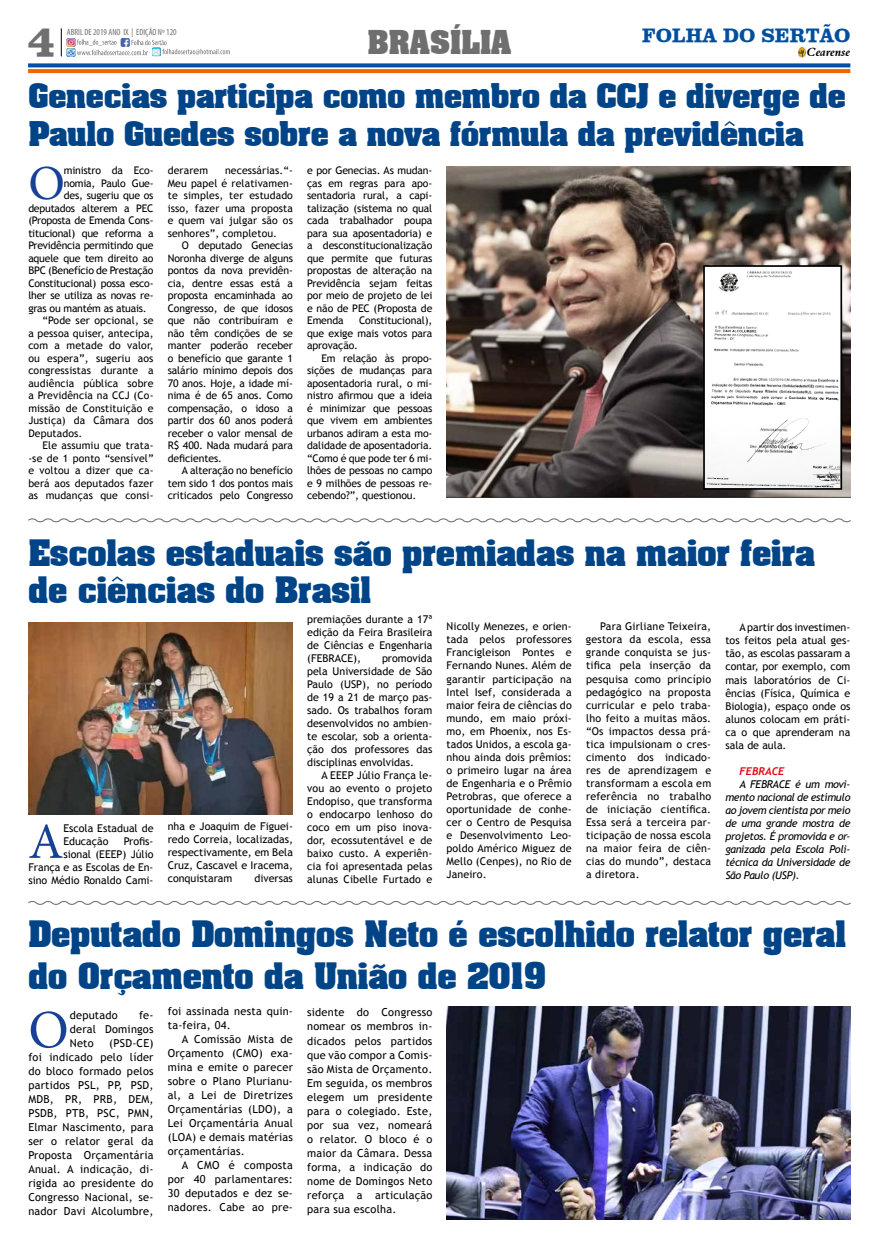
<style>
.page{position:relative;width:879px;height:1248px;background:#fff}
.page>*{position:absolute;margin:0;border:0;box-sizing:border-box;transform-origin:0 0}
.t1{font:54.1px "Minion Pro";color:#164194}
.t2{font:50.7px "Minion Pro";color:#164194}
.t3{font:49px "Minion Pro";color:#164194}
.t4{font:45px "Cerebral";color:#706f6f}
.t5{font:700 31px/37px "Aaron";color:#048}
.t6{font:700 29px/38px "Aaron";color:#048}
.t7{font:700 28px "Aaron";color:#706f6f}
.t8{font:20px "Cerebral";color:#004f9f}
.t9{font:12px "Aldine 401 BT Bold Italic A";color:#000}
.t10{font:11px/14px "Trebuchet MS";letter-spacing:.02em;color:#000;text-align:justify}
.t11{font:10.7px/13px "Trebuchet MS";color:#000;text-align:justify}
.t12{font:italic 10.7px/13px "Trebuchet MS";letter-spacing:-.03em;color:#000;text-align:justify}
.t13{font:italic 700 10.7px "Trebuchet";color:#e30613}
.t14{font:10.5px/12.5px "Trebuchet MS";letter-spacing:-.01em;color:#000;text-align:justify}
.t15{font:10.5px "Trebuchet MS";letter-spacing:.01em;color:#000}
.t16{font:condensed 9px "Myriad Pro";color:#706f6f}
</style>
<div class="page">
<svg style="left:28px;top:63px;width:822px;height:4px;background:#1960a8"></svg>
<svg style="left:28px;top:69px;width:822px;height:4px;background:#ec680c"></svg>
<svg style="left:798px;top:48px;width:8px;height:9px"></svg>
<svg style="left:61px;top:28px;width:169px;height:29px"></svg>
<svg style="left:28px;top:518px;width:823px;height:5px"></svg>
<svg style="left:28px;top:901px;width:823px;height:4px"></svg>
<img style="left:446px;top:167px;width:404px;height:330px">
<img style="left:706px;top:268px;width:133px;height:218px">
<div style="left:703px;top:265px;width:139px;height:224px;border:2px solid #000"></div>
<img style="left:28px;top:622px;width:265px;height:192px">
<img style="left:446px;top:1006px;width:404px;height:213px">
<h3 class="t4" style="left:27px;top:13px;width:30px">4</h3>
<h3 class="t7" style="left:368px;top:18px;width:145px">BRASÍLIA</h3>
<p class="t16" style="left:67px;top:27px;width:111px">ABRIL DE 2019 ANO IX | EDIÇÃO Nº 120</p>
<h3 class="t8" style="left:642px;top:23px;width:210px">FOLHA DO SERTÃO</h3>
<p class="t9" style="left:807px;top:45px;width:45px">Cearense</p>
<h3 class="t6" style="left:28px;top:75px;width:819px">Genecias participa como membro da CCJ e diverge de<br>Paulo Guedes sobre a nova fórmula da previdência</h3>
<p class="t15" style="left:168px;top:164px;width:42px">derarem</p>
<p class="t14" style="left:168px;top:164px;width:127px;text-indent:57px">necessárias.“- Meu papel é relativamen&shy;te simples, ter estudado isso, fazer uma proposta e quem vai julgar são os senhores”, completou.</p>
<p class="t14" style="left:168px;top:239px;width:127px;text-indent:14px">O deputado Genecias Noronha diverge de alguns pontos da nova previdên&shy;cia, dentre essas está a proposta encaminhada ao Congresso, de que idosos que não contribuíram e não têm condições de se manter poderão receber o benefício que garante 1 salário mínimo depois dos 70 anos. Hoje, a idade mí&shy;nima é de 65 anos. Como compensação, o idoso a partir dos 60 anos poderá receber o valor mensal de R$ 400. Nada mudará para deficientes.</p>
<p class="t14" style="left:168px;top:464px;width:127px;text-indent:14px">A alteração no benefício tem sido 1 dos pontos mais criticados pelo Congresso</p>
<p class="t14" style="left:307px;top:164px;width:127px">e por Genecias. As mudan&shy;ças em regras para apo&shy;sentadoria rural, a capi&shy;talização (sistema no qual cada trabalhador poupa para sua aposentadoria) e a desconstitucionalização que permite que futuras propostas de alteração na Previdência sejam feitas por meio de projeto de lei e não de PEC (Proposta de Emenda</p>
<h3 class="t3" style="left:28px;top:151px;width:38px">O</h3>
<p class="t14" style="left:64px;top:164px;width:91px">ministro da Eco-</p>
<p class="t14" style="left:64px;top:177px;width:91px">nomia, Paulo Gue-</p>
<p class="t14" style="left:64px;top:189px;width:91px">des, sugeriu que os</p>
<p class="t14" style="left:28px;top:202px;width:127px">deputados alterem a PEC</p>
<p class="t14" style="left:28px;top:214px;width:127px">(Proposta de Emenda Cons-</p>
<p class="t14" style="left:28px;top:227px;width:127px">titucional) que reforma a</p>
<p class="t14" style="left:28px;top:239px;width:127px">Previdência permitindo que</p>
<p class="t14" style="left:28px;top:252px;width:127px">aquele que tem direito ao</p>
<p class="t14" style="left:28px;top:264px;width:127px">BPC (Benefício de Prestação</p>
<p class="t14" style="left:28px;top:277px;width:127px">Constitucional) possa esco-</p>
<p class="t14" style="left:28px;top:289px;width:127px">lher se utiliza as novas re-</p>
<p class="t14" style="left:28px;top:302px;width:120px">gras ou mantém as atuais.</p>
<p class="t15" style="left:43px;top:314px;width:113px">“Pode ser opcional, se</p>
<p class="t15" style="left:28px;top:327px;width:127px">a pessoa quiser, antecipa,</p>
<p class="t15" style="left:28px;top:339px;width:127px">com a metade do valor,</p>
<p class="t15" style="left:28px;top:352px;width:127px">ou espera”, sugeriu aos</p>
<p class="t15" style="left:28px;top:364px;width:127px">congressistas durante a</p>
<p class="t15" style="left:28px;top:377px;width:127px">audiência pública sobre</p>
<p class="t15" style="left:28px;top:389px;width:127px">a Previdência na CCJ (Co-</p>
<p class="t15" style="left:28px;top:402px;width:127px">missão de Constituição e</p>
<p class="t15" style="left:28px;top:414px;width:127px">Justiça) da Câmara dos</p>
<p class="t15" style="left:28px;top:427px;width:55px">Deputados.</p>
<p class="t15" style="left:43px;top:439px;width:112px">Ele assumiu que trata-</p>
<p class="t15" style="left:28px;top:452px;width:127px">-se de 1 ponto “sensível”</p>
<p class="t15" style="left:28px;top:464px;width:127px">e voltou a dizer que ca-</p>
<p class="t15" style="left:28px;top:477px;width:127px">berá aos deputados fazer</p>
<p class="t15" style="left:28px;top:489px;width:127px">as mudanças que consi-</p>
<p class="t14" style="left:307px;top:314px;width:127px;text-indent:52px">Constitucional), que exige mais votos para aprovação.</p>
<p class="t14" style="left:307px;top:352px;width:127px;text-indent:14px">Em relação às propo&shy;sições de mudanças para aposentadoria rural, o mi&shy;nistro afirmou que a ideia é minimizar que pessoas que vivem em ambientes urbanos adiram a esta mo&shy;dalidade de aposentadoria. “Como é que pode ter 6 mi&shy;lhões de pessoas no campo e 9 milhões de pessoas re&shy;cebendo?”, questionou.</p>
<h3 class="t5" style="left:28px;top:532px;width:788px">Escolas estaduais são premiadas na maior feira de ciências do Brasil</h3>
<p class="t11" style="left:446px;top:620px;width:127px">Nicolly Menezes, e orien&shy;tada pelos professores Francigleison Pontes e Fernando Nunes. Além de garantir participação na Intel Isef, considerada a maior feira de ciências do mundo, em maio próxi&shy;mo, em Phoenix, nos Es&shy;tados Unidos, a escola ga&shy;nhou ainda dois prêmios: o primeiro lugar na área de Engenharia e o Prêmio Petrobras, que oferece a oportunidade de conhe&shy;cer o Centro de Pesquisa e Desenvolvimento Leo&shy;poldo Américo Miguez de Mello (Cenpes), no Rio de Janeiro.</p>
<p class="t11" style="left:586px;top:620px;width:127px;text-indent:14px">Para Girliane Teixeira, gestora da escola, essa grande conquista se jus&shy;tifica pela inserção da pesquisa como princípio pedagógico na proposta curricular e pelo traba&shy;lho feito a muitas mãos. “Os impactos dessa prá&shy;tica impulsionam o cres&shy;cimento dos indicado&shy;res de aprendizagem e transformam a escola em referência no trabalho de iniciação científica.<br>Essa será a terceira par&shy;ticipação de nossa escola na maior feira de ciên&shy;cias do mundo”, destaca a diretora.</p>
<p class="t11" style="left:725px;top:621px;width:126px;text-indent:14px">A partir dos investimen&shy;tos feitos pela atual ges&shy;tão, as escolas passaram a contar, por exemplo, com mais laboratórios de Ci&shy;ências (Física, Química e Biologia), espaço onde os alunos colocam em práti&shy;ca o que aprenderam na sala de aula.</p>
<p class="t11" style="left:307px;top:612px;width:127px">premiações durante a 17ª edição da Feira Brasileira de Ciências e Engenharia (FEBRACE),</p>
<p class="t11" style="left:307px;top:651px;width:127px;text-indent:75px">promovida pela Universidade de São Paulo (USP), no período de 19 a 21 de março pas&shy;sado. Os trabalhos foram desenvolvidos no ambien&shy;te escolar, sob a orienta&shy;ção dos professores das disciplinas envolvidas.</p>
<p class="t11" style="left:307px;top:768px;width:127px;text-indent:14px">A EEEP Júlio França le&shy;vou ao evento o projeto Endopiso, que transforma o endocarpo lenhoso do coco em um piso inova&shy;dor, ecossutentável e de baixo custo. A experiên&shy;cia foi apresentada pelas alunas Cibelle Furtado e</p>
<p class="t13" style="left:739px;top:764px;width:47px">FEBRACE</p>
<p class="t12" style="left:725px;top:777px;width:127px;text-indent:14px">A FEBRACE é um movi&shy;mento nacional de estímulo ao jovem cientista por meio de uma grande mostra de projetos. É promovida e or&shy;ganizada pela Escola Poli&shy;técnica da Universidade de São Paulo (USP).</p>
<h3 class="t5" style="left:28px;top:911px;width:819px;line-height:41px">Deputado Domingos Neto é escolhido relator geral do Orçamento da União de 2019</h3>
<p class="t10" style="left:168px;top:1004px;width:127px">foi assinada nesta quin&shy;ta-feira, 04.</p>
<p class="t10" style="left:168px;top:1032px;width:127px;text-indent:14px">A Comissão Mista de Orçamento (CMO) exa&shy;mina e emite o parecer sobre o Plano Plurianu&shy;al, a Lei de Diretrizes Orçamentárias (LDO), a Lei Orçamentária Anual (LOA) e demais matérias orçamentárias.</p>
<p class="t10" style="left:168px;top:1158px;width:127px;text-indent:14px">A CMO é composta por 40 parlamentares:<br>30 deputados e dez se&shy;nadores. Cabe ao pre-</p>
<p class="t11" style="left:168px;top:819px;width:127px">nha e Joaquim de Figuei&shy;redo Correia, localizadas, respectivamente, em Bela Cruz, Cascavel e Iracema, conquistaram</p>
<h2 class="t2" style="left:28px;top:807px;width:37px">A</h2>
<p class="t11" style="left:63px;top:821px;width:92px">Escola Estadual de<br>Educação</p>
<p class="t11" style="left:28px;top:834px;width:127px;text-align:right">Profis-<br>sional (EEEP) Júlio<br>França e as Escolas de En&shy;sino Médio Ronaldo Cami-</p>
<p class="t11" style="left:254px;top:871px;width:40px">diversas</p>
<p class="t10" style="left:307px;top:1005px;width:127px">sidente do Congresso nomear os membros in&shy;dicados pelos partidos que vão compor a Comis&shy;são Mista de Orçamento.<br>Em seguida, os membros elegem um presidente para o colegiado. Este, por sua vez, nomeará o relator. O bloco é o maior da Câmara. Dessa forma, a indicação do nome de Domingos Neto reforça a articulação para sua escolha.</p>
<h1 class="t1" style="left:28px;top:993px;width:42px">O</h1>
<p class="t10" style="left:70px;top:1008px;width:49px">deputado</p>
<p class="t10" style="left:70px;top:1008px;width:85px;text-indent:69px">fe&shy;deral Domingos Neto</p>
<p class="t10" style="left:28px;top:1036px;width:127px;text-indent:81px">(PSD-CE) foi indicado pelo líder do bloco formado pelos partidos PSL, PP, PSD, MDB, PR, PRB, DEM, PSDB, PTB, PSC, PMN, Elmar Nascimento, para ser o relator geral da Proposta Orçamentária Anual. A indicação, di&shy;rigida ao presidente do Congresso Nacional, se&shy;nador Davi Alcolumbre,</p>
</div>
